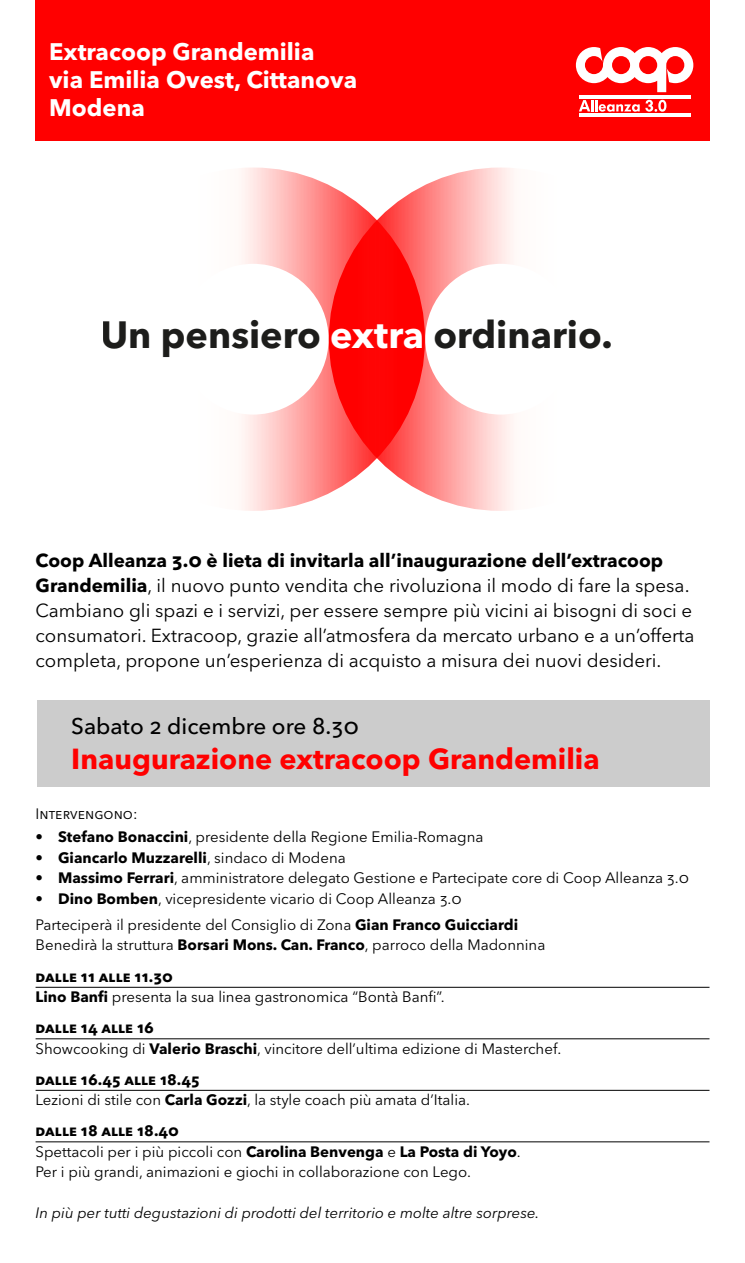
<style>
.page{position:relative;width:745px;height:1263px;background:#fff}
.page>*{position:absolute;margin:0;border:0;box-sizing:border-box;transform-origin:0 0}
.t1{font:700 37.62px "Avenir Next LT Pro";color:#1d1d1b}
.t2{font:700 28.75px "Avenir Next LT Pro";color:#f00}
.t3{font:700 23.75px/28px "Avenir Next LT Pro";color:#fff}
.t4{font:500 22.5px "Avenir Next LT Pro";color:#000}
.t5{font:18.75px/25px "Avenir Next LT Pro";color:#000}
.t6{font:15px/31px "Avenir Next LT Pro";color:#000}
.t7{font:italic 15px "Avenir Next LT Pro";color:#000}
.t8{font:700 15px "Avenir Next LT Pro";color:#000}
.s1{color:#fff}
.s2{font-weight:700}
.s3{font-weight:400}
</style>
<div class="page">
<div style="left:35px;top:0;width:674px;height:140px;background:#f00"></div>
<div style="left:37px;top:700px;width:672px;height:86px;background:#ccc"></div>
<hr style="left:36px;top:987px;width:673px;height:1px;background:#000">
<hr style="left:36px;top:1038px;width:673px;height:1px;background:#000">
<hr style="left:36px;top:1090px;width:673px;height:1px;background:#000">
<hr style="left:36px;top:1141px;width:673px;height:1px;background:#000">
<svg style="left:575px;top:47px;width:118px;height:45px"></svg>
<hr style="left:578px;top:113px;width:112px;height:3px;background:#fff">
<hr style="left:578px;top:95px;width:112px;height:3px;background:#fff">
<svg style="left:579px;top:100px;width:60px;height:12px"></svg>
<svg style="left:645px;top:100px;width:21px;height:12px"></svg>
<svg style="left:424px;top:167px;width:89px;height:344px"></svg>
<svg style="left:242px;top:167px;width:182px;height:344px"></svg>
<h3 class="t3" style="left:49px;top:38px;width:309px">Extracoop Grandemilia<br>via Emilia Ovest, Cittanova<br>Modena</h3>
<h1 class="t1" style="left:100px;top:312px;width:513px">Un pensiero <span class="s1">extra</span> ordinario.</h1>
<p class="t5" style="left:36px;top:547px;width:660px"><span class="s2">Coop Alleanza 3.0 è lieta di invitarla all’inaugurazione dell’extracoop Grandemilia</span>, il nuovo punto vendita che rivoluziona il modo di fare la spesa.<br>Cambiano gli spazi e i servizi, per essere sempre più vicini ai bisogni di soci e consumatori. Extracoop, grazie all’atmosfera da mercato urbano e a un’offerta completa, propone un’esperienza di acquisto a misura dei nuovi desideri.</p>
<h3 class="t4" style="left:71px;top:713px;width:289px">Sabato 2 dicembre ore 8.30</h3>
<h2 class="t2" style="left:71px;top:741px;width:529px">Inaugurazione extracoop Grandemilia</h2>
<p class="t6" style="left:36px;top:798px;width:103px">Intervengono:</p>
<p class="t6" style="left:36px;top:821px;width:449px"><span class="s2">• Stefano Bonaccini</span>, presidente della Regione Emilia-Romagna</p>
<p class="t8" style="left:36px;top:848px;width:311px">• Giancarlo Muzzarelli<span class="s3">, sindaco di Modena</span></p>
<p class="t6" style="left:36px;top:862px;width:654px"><span class="s2">• Massimo Ferrari</span>, amministratore delegato Gestione e Partecipate core di Coop Alleanza 3.0</p>
<p class="t6" style="left:36px;top:885px;width:484px;line-height:26px"><span class="s2">• Dino Bomben</span>, vicepresidente vicario di Coop Alleanza 3.0<br>Parteciperà il presidente del Consiglio di Zona <span class="s2">Gian Franco Guicciardi</span></p>
<p class="t6" style="left:36px;top:929px;width:511px">Benedirà la struttura <span class="s2">Borsari Mons. Can. Franco</span>, parroco della Madonnina <span class="s2">dalle 11 alle 11.30</span></p>
<p class="t6" style="left:36px;top:981px;width:410px"><span class="s2">Lino Banfi</span> presenta la sua linea gastronomica “Bontà Banfi”. <span class="s2">dalle 14 alle 16</span></p>
<p class="t6" style="left:36px;top:1033px;width:527px">Showcooking di <span class="s2">Valerio Braschi</span>, vincitore dell’ultima edizione di Masterchef. <span class="s2">dalle 16.45 alle 18.45</span></p>
<p class="t6" style="left:36px;top:1084px;width:435px">Lezioni di stile con <span class="s2">Carla Gozzi</span>, la style coach più amata d’Italia. <span class="s2">dalle 18 alle 18.40</span></p>
<p class="t6" style="left:36px;top:1141px;width:486px;line-height:20.5px">Spettacoli per i più piccoli con <span class="s2">Carolina Benvenga</span> e <span class="s2">La Posta di Yoyo</span>.<br>Per i più grandi, animazioni e giochi in collaborazione con Lego.</p>
<p class="t7" style="left:36px;top:1204px;width:505px">In più per tutti degustazioni di prodotti del territorio e molte altre sorprese.</p>
</div>
